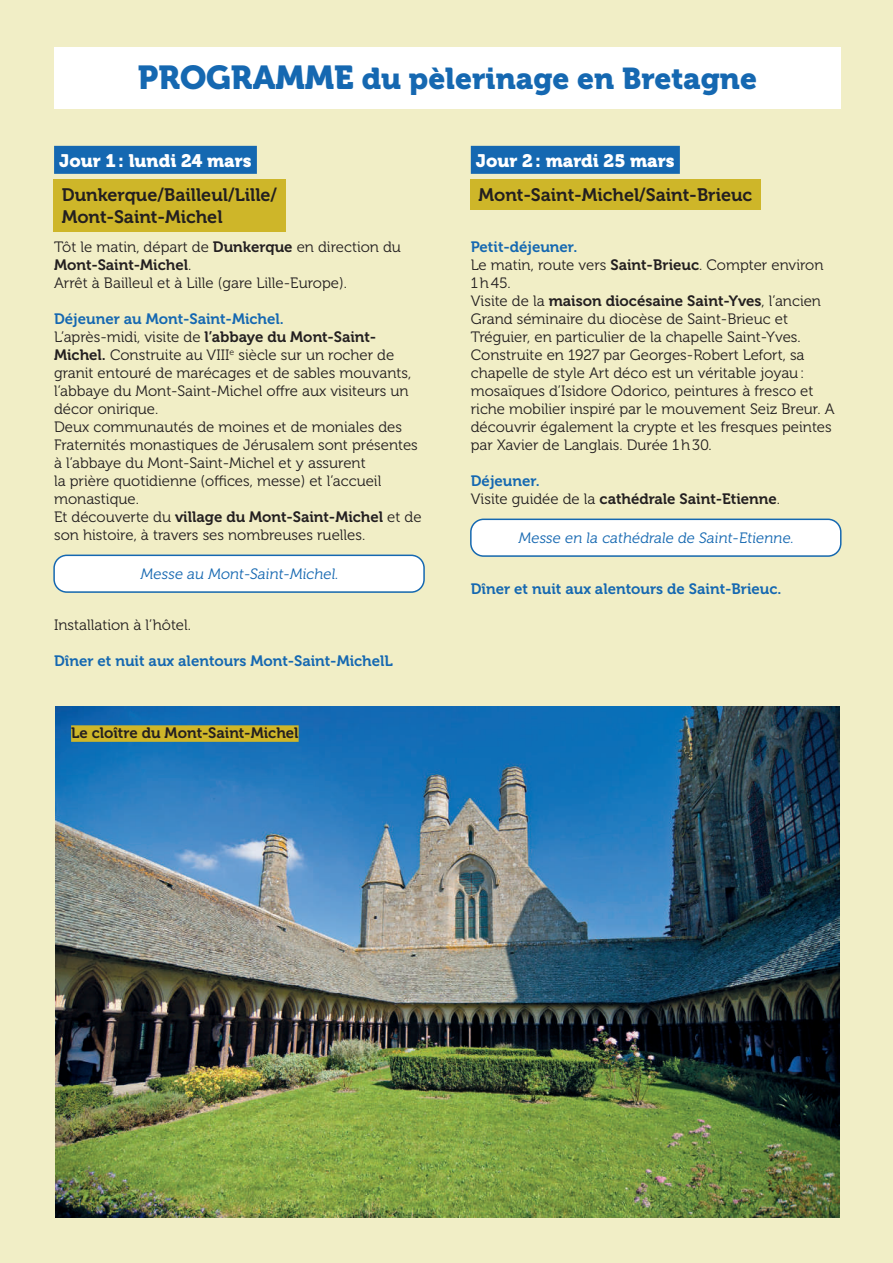
<style>
.page{position:relative;width:893px;height:1263px;background:#f1eec6}
.page>*{position:absolute;margin:0;border:0;box-sizing:border-box;transform-origin:0 0}
.t1{font:30px "Museo 900";color:#1568b1}
.t2{font:18px/21.6px "Museo 700";color:#231f20}
.t3{font:18px "Museo 900";color:#fff}
.t4{font:15px/18px "Museo 300";color:#231f20}
.t5{font:15px/18px "Museo 700";color:#231f20}
.t6{font:15px "Museo 700";color:#1568b1}
.t7{font:15px "Museo 300";color:#1568b1}
.s1{font-size:33px}
.s2{font-family:"Museo 700"}
.s3{font-family:"Museo 300"}
.s4{color:#1568b1}
</style>
<div class="page">
<div style="left:54px;top:146px;width:203px;height:28px;border:6px solid #1568b1"></div>
<div style="left:59px;top:148px;width:193px;height:23px;background:#1568b1"></div>
<div style="left:53px;top:179px;width:233px;height:52px;background:#ceb629"></div>
<div style="left:54px;top:555px;width:370px;height:37px;background:#fff;border-radius:13px"></div>
<div style="left:53px;top:555px;width:372px;height:38px;border:2px solid #1568b1;border-radius:13px"></div>
<div style="left:471px;top:146px;width:209px;height:28px;border:6px solid #1568b1"></div>
<div style="left:476px;top:148px;width:199px;height:23px;background:#1568b1"></div>
<div style="left:470px;top:179px;width:291px;height:30px;background:#ceb629"></div>
<div style="left:471px;top:519px;width:370px;height:37px;background:#fff;border-radius:13px"></div>
<div style="left:470px;top:519px;width:371px;height:38px;border:2px solid #1568b1;border-radius:13px"></div>
<div style="left:54px;top:48px;width:787px;height:61px;background:#fff"></div>
<img style="left:56px;top:707px;width:783px;height:510px">
<div style="left:71px;top:725px;width:228px;height:17px;background:#ceb629"></div>
<h1 class="t1" style="left:138px;top:62px;width:620px"><span class="s1">PROGRAMME</span> du pèlerinage en Bretagne</h1>
<p class="t3" style="left:59px;top:150px;width:194px">Jour 1: lundi 24 mars</p>
<p class="t2" style="left:62px;top:184px;width:217px">Dunkerque/Bailleul/Lille/<br>Mont-Saint-Michel</p>
<p class="t4" style="left:54px;top:238px;width:348px">Tôt le matin, départ de <span class="s2">Dunkerque</span> en direction du</p>
<p class="t5" style="left:54px;top:256px;width:139px">Mont-Saint-Michel<span class="s3">.</span></p>
<p class="t4" style="left:54px;top:274px;width:294px">Arrêt à Bailleul et à Lille (gare Lille-Europe).</p>
<p class="t6" style="left:54px;top:310px;width:231px">Déjeuner au Mont-Saint-Michel.</p>
<p class="t4" style="left:54px;top:328px;width:365px">L’après-midi, visite de <span class="s2">l’abbaye du Mont-Saint-Michel.</span> Construite au VIII<sup>e</sup> siècle sur un rocher de granit entouré de marécages et de sables mouvants, l’abbaye du Mont-Saint-Michel offre aux visiteurs un décor onirique.<br>Deux communautés de moines et de moniales des Fraternités monastiques de Jérusalem sont présentes à l’abbaye du Mont-Saint-Michel et y assurent<br>la prière quotidienne (offices, messe) et l’accueil monastique.</p>
<p class="t5" style="left:54px;top:508px;width:369px"><span class="s3">Et découverte du</span> village du Mont-Saint-Michel <span class="s3">et de</span></p>
<p class="t4" style="left:54px;top:526px;width:313px">son histoire, à travers ses nombreuses ruelles.</p>
<p class="t7" style="left:140px;top:566px;width:202px">Messe au Mont-Saint-Michel.</p>
<p class="t4" style="left:54px;top:616px;width:138px">Installation à l’hôtel.</p>
<p class="t6" style="left:54px;top:652px;width:340px">Dîner et nuit aux alentours Mont-Saint-MichelL</p>
<p class="t5" style="left:71px;top:724px;width:229px">Le cloître du Mont-Saint-Michel</p>
<p class="t3" style="left:476px;top:150px;width:200px">Jour 2: mardi 25 mars</p>
<p class="t2" style="left:478px;top:184px;width:275px">Mont-Saint-Michel/Saint-Brieuc</p>
<p class="t6" style="left:471px;top:238px;width:108px">Petit-déjeuner.</p>
<p class="t4" style="left:471px;top:256px;width:354px">Le matin, route vers <span class="s2">Saint-Brieuc</span>. Compter environ<br>1h45.</p>
<p class="t5" style="left:471px;top:292px;width:352px"><span class="s3">Visite de la</span> maison diocésaine Saint-Yves<span class="s3">, l’ancien</span></p>
<p class="t4" style="left:471px;top:310px;width:365px">Grand séminaire du diocèse de Saint-Brieuc et Tréguier, en particulier de la chapelle Saint-Yves.<br>Construite en 1927 par Georges-Robert Lefort, sa chapelle de style Art déco est un véritable joyau: mosaïques d’Isidore Odorico, peintures à fresco et riche mobilier inspiré par le mouvement Seiz Breur. A découvrir également la crypte et les fresques peintes par Xavier de Langlais. Durée 1h30.</p>
<p class="t5" style="left:471px;top:472px;width:311px"><span class="s4">Déjeuner.<br></span><span class="s3">Visite guidée de la</span> cathédrale Saint-Etienne<span class="s3">.</span></p>
<p class="t7" style="left:518px;top:530px;width:279px">Messe en la cathédrale de Saint-Etienne.</p>
<p class="t6" style="left:471px;top:580px;width:312px">Dîner et nuit aux alentours de Saint-Brieuc.</p>
</div>
